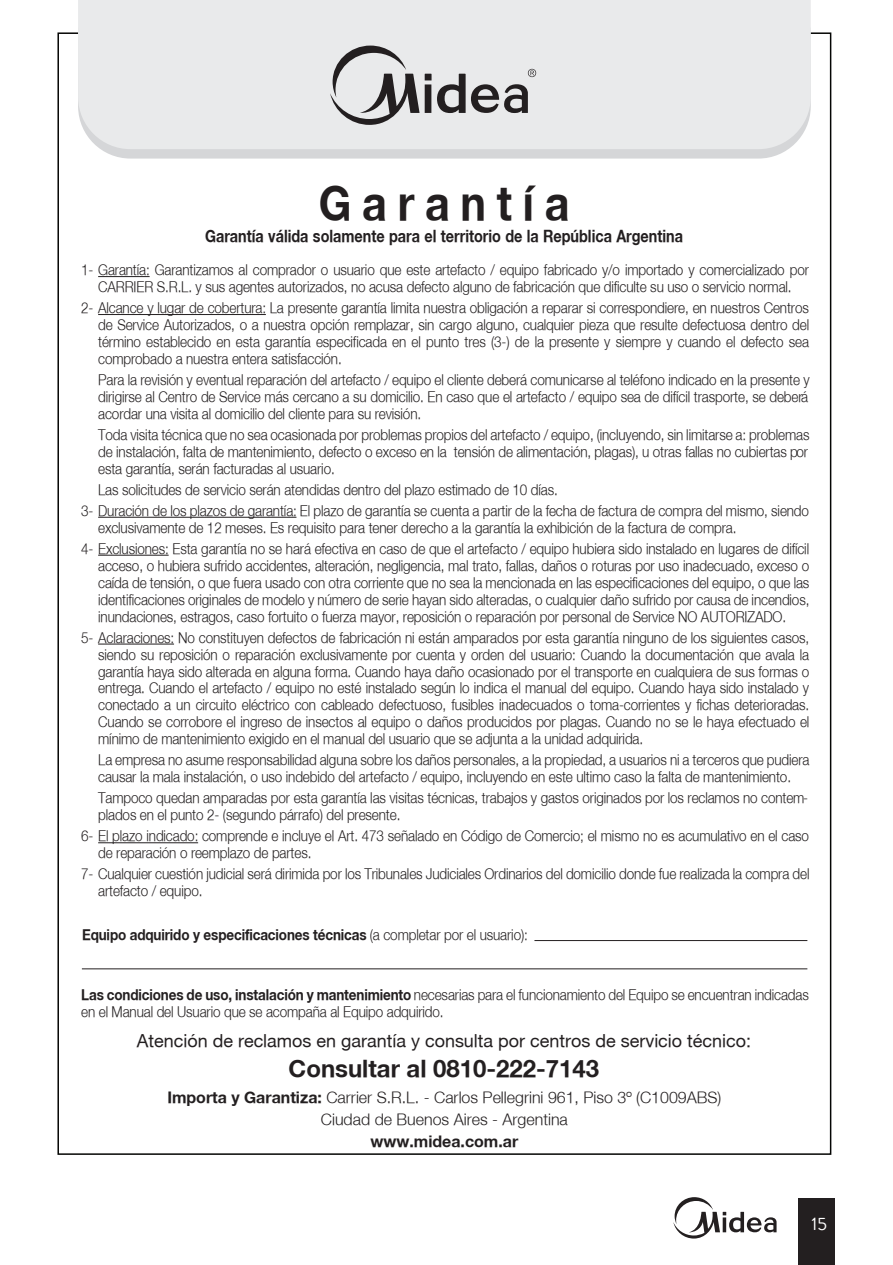
<style>
.page{position:relative;width:893px;height:1265px;background:#fff}
.page>*{position:absolute;margin:0;border:0;box-sizing:border-box;transform-origin:0 0}
.t1{font:700 47.85px "Helvetica Neue";letter-spacing:.25em;color:#231f20;scale:.9 1}
.t2{font:700 24px "Helvetica Neue";color:#231f20}
.t3{font:18px "Helvetica Neue Roman";color:#231f20}
.t4{font:18px "Brandon Grotesque";color:#fff}
.t5{font:700 16.95px "Helvetica Neue";color:#231f20;scale:.85 1}
.t6{font:300 15.9px/21.9px "Helvetica Neue";color:#231f20;text-align:center}
.t7{font:700 15.9px "Helvetica Neue";color:#231f20}
.t8{font:300 15px/17px "Helvetica Neue";letter-spacing:-.01em;color:#231f20;scale:.9 1}
.t9{font:700 15px "Helvetica Neue";letter-spacing:-.01em;color:#231f20;scale:.9 1}
.s1{font-weight:300}
.s2{font-weight:700}
</style>
<div class="page">
<div style="left:101px;top:149px;width:687px;height:9px;background:#d5d6d8"></div>
<div style="left:78px;top:0;width:733px;height:149px;background:#e9eaeb"></div>
<svg style="left:330px;top:46px;width:206px;height:79px;background:#bdbdbe"></svg>
<hr style="left:98px;top:276px;width:52px;height:1px;background:#231f20">
<hr style="left:98px;top:314px;width:168px;height:1px;background:#231f20">
<hr style="left:98px;top:517px;width:198px;height:1px;background:#231f20">
<hr style="left:98px;top:555px;width:71px;height:1px;background:#231f20">
<hr style="left:98px;top:643px;width:76px;height:1px;background:#231f20">
<hr style="left:98px;top:842px;width:100px;height:1px;background:#231f20">
<hr style="left:534px;top:940px;width:273px;height:1px;background:#231f20">
<hr style="left:82px;top:968px;width:725px;height:1px;background:#231f20">
<div style="left:798px;top:1198px;width:37px;height:66px;background:#231f20"></div>
<svg style="left:673px;top:1197px;width:104px;height:41px"></svg>
<h1 class="t1" style="left:319px;top:173px;width:280px">Garantía</h1>
<p class="t5" style="left:205px;top:225px;width:564px">Garantía válida solamente para el territorio de la República Argentina</p>
<p class="t8" style="left:81px;top:261px;width:810px;text-align:center">1- Garantía: Garantizamos al comprador o usuario que este artefacto / equipo fabricado y/o importado y comercializado por<br>CARRIER S.R.L. y sus agentes autorizados, no acusa defecto alguno de fabricación que dificulte su uso o servicio normal.</p>
<p class="t8" style="left:98px;top:299px;width:792px;text-align:justify;text-indent:-17px">2- Alcance y lugar de cobertura: La presente garantía limita nuestra obligación a reparar si correspondiere, en nuestros Centros de Service Autorizados, o a nuestra opción remplazar, sin cargo alguno, cualquier pieza que resulte defectuosa dentro del término establecido en esta garantía especificada en el punto tres (3-) de la presente y siempre y cuando el defecto sea comprobado a nuestra entera satisfacción.</p>
<p class="t8" style="left:98px;top:371px;width:792px;text-align:justify">Para la revisión y eventual reparación del artefacto / equipo el cliente deberá comunicarse al teléfono indicado en la presente y dirigirse al Centro de Service más cercano a su domicilio. En caso que el artefacto / equipo sea de difícil trasporte, se deberá acordar una visita al domicilio del cliente para su revisión.</p>
<p class="t8" style="left:98px;top:425px;width:792px;text-align:justify">Toda visita técnica que no sea ocasionada por problemas propios del artefacto / equipo, (incluyendo, sin limitarse a: problemas de instalación, falta de mantenimiento, defecto o exceso en la tensión de alimentación, plagas), u otras fallas no cubiertas por esta garantía, serán facturadas al usuario.</p>
<p class="t8" style="left:81px;top:478px;width:810px;line-height:21px;text-indent:17px">Las solicitudes de servicio serán atendidas dentro del plazo estimado de 10 días.<br>3- Duración de los plazos de garantía: El plazo de garantía se cuenta a partir de la fecha de factura de compra del mismo, siendo</p>
<p class="t8" style="left:81px;top:516px;width:810px;line-height:21px;text-indent:17px">exclusivamente de 12 meses. Es requisito para tener derecho a la garantía la exhibición de la factura de compra.<br>4- Exclusiones: Esta garantía no se hará efectiva en caso de que el artefacto / equipo hubiera sido instalado en lugares de difícil</p>
<p class="t8" style="left:98px;top:556px;width:792px;text-align:justify">acceso, o hubiera sufrido accidentes, alteración, negligencia, mal trato, fallas, daños o roturas por uso inadecuado, exceso o caída de tensión, o que fuera usado con otra corriente que no sea la mencionada en las especificaciones del equipo, o que las identificaciones originales de modelo y número de serie hayan sido alteradas, o cualquier daño sufrido por causa de incendios, inundaciones, estragos, caso fortuito o fuerza mayor, reposición o reparación por personal de Service NO AUTORIZADO.</p>
<p class="t8" style="left:98px;top:628px;width:792px;text-align:justify;text-indent:-17px">5- Aclaraciones: No constituyen defectos de fabricación ni están amparados por esta garantía ninguno de los siguientes casos, siendo su reposición o reparación exclusivamente por cuenta y orden del usuario: Cuando la documentación que avala la garantía haya sido alterada en alguna forma. Cuando haya daño ocasionado por el transporte en cualquiera de sus formas o entrega. Cuando el artefacto / equipo no esté instalado según lo indica el manual del equipo. Cuando haya sido instalado y conectado a un circuito eléctrico con cableado defectuoso, fusibles inadecuados o toma-corrientes y fichas deterioradas.<br>Cuando se corrobore el ingreso de insectos al equipo o daños producidos por plagas. Cuando no se le haya efectuado el mínimo de mantenimiento exigido en el manual del usuario que se adjunta a la unidad adquirida.</p>
<p class="t8" style="left:98px;top:751px;width:792px">La empresa no asume responsabilidad alguna sobre los daños personales, a la propiedad, a usuarios ni a terceros que pudiera causar la mala instalación, o uso indebido del artefacto / equipo, incluyendo en este ultimo caso la falta de mantenimiento.</p>
<p class="t8" style="left:98px;top:789px;width:790px">Tampoco quedan amparadas por esta garantía las visitas técnicas, trabajos y gastos originados por los reclamos no contem&shy;plados en el punto 2- (segundo párrafo) del presente.</p>
<p class="t8" style="left:98px;top:827px;width:791px;text-indent:-17px">6- El plazo indicado: comprende e incluye el Art. 473 señalado en Código de Comercio; el mismo no es acumulativo en el caso de reparación o reemplazo de partes.</p>
<p class="t8" style="left:98px;top:865px;width:792px;text-indent:-17px">7- Cualquier cuestión judicial será dirimida por los Tribunales Judiciales Ordinarios del domicilio donde fue realizada la compra del artefacto / equipo.</p>
<p class="t9" style="left:82px;top:925px;width:497px">Equipo adquirido y especificaciones técnicas <span class="s1">(a completar por el usuario):</span></p>
<p class="t8" style="left:81px;top:985px;width:810px"><span class="s2">Las condiciones de uso, instalación y mantenimiento</span> necesarias para el funcionamiento del Equipo se encuentran indicadas en el Manual del Usuario que se acompaña al Equipo adquirido.</p>
<p class="t3" style="left:137px;top:1029px;width:616px">Atención de reclamos en garantía y consulta por centros de servicio técnico:</p>
<h2 class="t2" style="left:289px;top:1053px;width:312px">Consultar al 0810-222-7143</h2>
<p class="t6" style="left:167px;top:1085px;width:556px"><span class="s2">Importa y Garantiza:</span> Carrier S.R.L. - Carlos Pellegrini 961, Piso 3º (C1009ABS)<br>Ciudad de Buenos Aires - Argentina</p>
<p class="t7" style="left:370px;top:1131px;width:149px">www.midea.com.ar</p>
<p class="t4" style="left:811px;top:1211px;width:17px">15</p>
</div>
